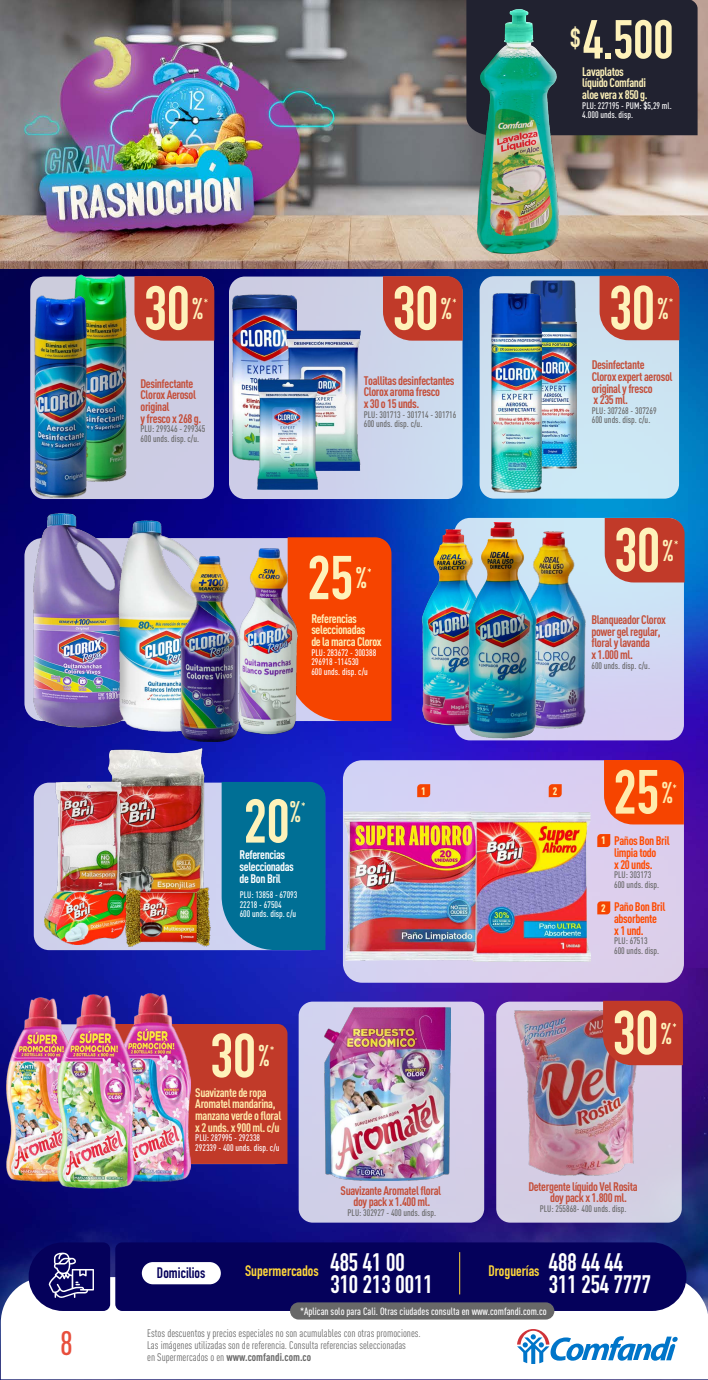
<style>
.page{position:relative;width:708px;height:1380px;background:#fff}
.page>*{position:absolute;margin:0;border:0;box-sizing:border-box;transform-origin:0 0}
.t1{font:700 61.35px "DIN Condensed";color:#fef2ba}
.t2{font:700 61.35px "DIN Condensed";color:#ffebac}
.t3{font:700 60.8px "DIN Condensed";color:#fef2ba}
.t4{font:700 54px "DIN Condensed";color:#fef2ba}
.t5{font:500 condensed 33.5px "DIN Pro";color:#e84e3c}
.t6{font:700 29.35px "DIN Condensed";color:#fef2ba}
.t7{font:700 25px/22.8px "DIN Condensed";color:#fff}
.t8{font:700 15px "DIN Condensed";color:#ffd73a}
.t9{font:700 15px "DIN Condensed";color:#05015b}
.t10{font:700 condensed 12.3px/11.7px "DIN Pro";letter-spacing:-.03em;color:#c44e39}
.t11{font:700 condensed 12.3px/11.7px "DIN Pro";letter-spacing:-.03em;color:#fef2ba}
.t12{font:700 condensed 12.3px/11.7px "DIN Pro";letter-spacing:-.03em;color:#ffebac}
.t13{font:700 condensed 12.3px/11.7px "DIN Pro";letter-spacing:-.03em;color:#ff4a00}
.t14{font:700 condensed 12.3px/11.8px "DIN Pro";letter-spacing:-.03em;color:#fff}
.t15{font:condensed 11px/11.9px "DIN Pro";color:#686868}
.t16{font:900 condensed 10.7px "DIN Pro";color:#ffebac}
.t17{font:500 condensed 10.4px "DIN Pro";color:#fff}
.t18{font:500 condensed 9.4px/9.6px "DIN Pro";color:#686868}
.t19{font:500 condensed 9.4px/9.6px "DIN Pro";color:#fff}
.s1{font-weight:700}
</style>
<div class="page">
<img style="left:0;top:269px;width:708px;height:1111px">
<img style="left:0;top:0;width:708px;height:269px">
<div style="left:466px;top:0;width:232px;height:135px;background:#212230"></div>
<div style="left:30px;top:277px;width:184px;height:222px;background:#cccce3;border-radius:14px"></div>
<div style="left:480px;top:276px;width:199px;height:223px;background:#cce5f3;border-radius:15px"></div>
<div style="left:229px;top:277px;width:234px;height:222px;background:#ccd5ec;border-radius:16px"></div>
<div style="left:24px;top:538px;width:367px;height:183px;background:#cdcce5;border-radius:18px"></div>
<div style="left:34px;top:783px;width:291px;height:167px;background:#ced0ea;border-radius:15px"></div>
<div style="left:299px;top:1002px;width:185px;height:221px;background:#d1cfe8;border-radius:14px"></div>
<div style="left:496px;top:1002px;width:186px;height:221px;background:#d4cee4;border-radius:14px"></div>
<div style="left:343px;top:760px;width:341px;height:223px;background:#dbcfee;border-radius:19px"></div>
<div style="left:454px;top:518px;width:230px;height:222px;background:linear-gradient(to bottom,#c9ebf5,#d6ccf2);border-radius:16px"></div>
<img style="left:233px;top:295px;width:64px;height:165px">
<img style="left:285px;top:331px;width:76px;height:139px">
<img style="left:257px;top:380px;width:60px;height:109px">
<img style="left:477px;top:9px;width:81px;height:245px">
<svg style="left:134px;top:276px;width:80px;height:65px;background:#bf4032"></svg>
<div style="left:600px;top:276px;width:79px;height:64px;background:#c13a29"></div>
<div style="left:605px;top:518px;width:80px;height:64px;background:#c13a29"></div>
<svg style="left:383px;top:276px;width:80px;height:65px;background:#bf4032"></svg>
<img style="left:422px;top:530px;width:45px;height:195px">
<img style="left:536px;top:531px;width:50px;height:198px">
<img style="left:467px;top:522px;width:69px;height:216px">
<img style="left:74px;top:275px;width:52px;height:207px">
<img style="left:35px;top:296px;width:51px;height:202px">
<img style="left:530px;top:281px;width:47px;height:188px">
<img style="left:491px;top:293px;width:50px;height:199px">
<img style="left:34px;top:513px;width:98px;height:214px">
<img style="left:118px;top:520px;width:98px;height:212px">
<img style="left:238px;top:548px;width:59px;height:187px">
<img style="left:181px;top:556px;width:57px;height:185px">
<svg style="left:288px;top:537px;width:103px;height:184px;background:#f04b0d"></svg>
<div style="left:222px;top:782px;width:103px;height:168px;background:#006f95"></div>
<img style="left:109px;top:749px;width:98px;height:141px">
<img style="left:54px;top:782px;width:70px;height:108px">
<img style="left:45px;top:890px;width:81px;height:55px">
<img style="left:126px;top:887px;width:84px;height:59px">
<div style="left:604px;top:760px;width:80px;height:64px;background:#f64400"></div>
<img style="left:343px;top:812px;width:128px;height:148px">
<img style="left:471px;top:812px;width:120px;height:149px">
<svg style="left:417px;top:784px;width:13px;height:13px"></svg>
<svg style="left:597px;top:834px;width:13px;height:13px"></svg>
<svg style="left:549px;top:784px;width:13px;height:13px"></svg>
<svg style="left:597px;top:901px;width:13px;height:13px"></svg>
<img style="left:6px;top:998px;width:51px;height:183px">
<img style="left:116px;top:994px;width:74px;height:187px">
<img style="left:57px;top:995px;width:77px;height:193px">
<img style="left:514px;top:1010px;width:130px;height:165px">
<img style="left:325px;top:1008px;width:125px;height:172px">
<img style="left:101px;top:1024px;width:186px;height:140px">
<div style="left:603px;top:1001px;width:80px;height:64px;background:#c13a29"></div>
<svg style="left:1px;top:1277px;width:707px;height:102px"></svg>
<svg style="left:517px;top:1329px;width:161px;height:35px"></svg>
<div style="left:115px;top:1242px;width:571px;height:69px;background:#05015b"></div>
<svg style="left:29px;top:1242px;width:81px;height:69px;background:#262371"></svg>
<div style="left:142px;top:1262px;width:79px;height:22px;background:#fff;border-radius:11px"></div>
<div style="left:290px;top:1302px;width:264px;height:18px;background:#686868;border-radius:9px"></div>
<hr style="left:459px;top:1252px;width:1px;height:42px;background:#ffd73a">
<h3 class="t4" style="left:570px;top:3px;width:105px"><sup>$</sup>4.500</h3>
<h1 class="t1" style="left:144px;top:267px;width:60px">30<sup>%</sup></h1>
<p class="t10" style="left:141px;top:376px;width:62px">Desinfectante<br>Clorox Aerosol original<br>y fresco x 268 g.</p>
<p class="t18" style="left:141px;top:423px;width:66px">PLU: 299346 - 299345<br>600 unds. disp. c/u.</p>
<h1 class="t1" style="left:393px;top:267px;width:60px">30<sup>%</sup></h1>
<p class="t10" style="left:364px;top:373px;width:92px">Toallitas desinfectantes<br>Clorox aroma fresco<br>x 30 o 15 unds.</p>
<p class="t18" style="left:364px;top:409px;width:94px">PLU: 301713 - 301714 - 301716<br>600 unds. disp. c/u.</p>
<h2 class="t3" style="left:308px;top:537px;width:60px">25<sup>%</sup></h2>
<p class="t11" style="left:311px;top:611px;width:72px">Referencias seleccionadas<br>de la marca Clorox</p>
<p class="t19" style="left:311px;top:647px;width:66px">PLU: 283672 - 300388<br>296918 -114530<br>600 unds. disp. c/u</p>
<h2 class="t3" style="left:244px;top:780px;width:47px">20</h2>
<h3 class="t6" style="left:290px;top:792px;width:12px">%</h3>
<p class="t14" style="left:240px;top:848px;width:56px">Referencias seleccionadas de Bon Bril</p>
<p class="t19" style="left:240px;top:889px;width:59px">PLU: 13858 - 67093<br>22218 - 67504<br>600 unds. disp. c/u</p>
<p class="t16" style="left:421px;top:782px;width:6px">1</p>
<h1 class="t1" style="left:210px;top:1015px;width:60px">30<sup>%</sup></h1>
<p class="t12" style="left:195px;top:1085px;width:88px">Suavizante de ropa<br>Aromatel mandarina, manzana verde o floral x 2 unds. x 900 ml. c/u</p>
<p class="t19" style="left:195px;top:1133px;width:86px">PLU: 287995 - 292338<br>292339 - 400 unds. disp. c/u</p>
<p class="t10" style="left:341px;top:1183px;width:102px;text-align:center">Suavizante Aromatel floral doy pack x 1.400 ml.</p>
<p class="t18" style="left:348px;top:1207px;width:90px">PLU: 302927 - 400 unds. disp.</p>
<p class="t11" style="left:582px;top:64px;width:67px">Lavaplatos líquido Comfandi aloe vera x 850 g.</p>
<p class="t19" style="left:582px;top:100px;width:91px">PLU: 227195 - PUM: $5,29 ml.<br>4.000 unds. disp.</p>
<h1 class="t1" style="left:609px;top:267px;width:60px">30<sup>%</sup></h1>
<p class="t10" style="left:592px;top:358px;width:82px">Desinfectante<br>Clorox expert aerosol original y fresco<br>x 235 ml.</p>
<p class="t18" style="left:592px;top:405px;width:66px">PLU: 307268 - 307269<br>600 unds. disp. c/u.</p>
<h1 class="t1" style="left:614px;top:509px;width:60px">30<sup>%</sup></h1>
<p class="t10" style="left:591px;top:613px;width:76px">Blanqueador Clorox power gel regular, floral y lavanda<br>x 1.000 ml.</p>
<p class="t18" style="left:591px;top:660px;width:60px">600 unds. disp. c/u.</p>
<p class="t16" style="left:553px;top:782px;width:6px">2</p>
<p class="t16" style="left:601px;top:832px;width:6px">1</p>
<p class="t16" style="left:601px;top:900px;width:6px">2</p>
<h1 class="t2" style="left:614px;top:751px;width:60px">25<sup>%</sup></h1>
<p class="t13" style="left:614px;top:834px;width:57px">Paños Bon Bril limpia todo<br>x 20 unds.</p>
<p class="t18" style="left:614px;top:869px;width:47px">PLU: 303173<br>600 unds. disp.</p>
<p class="t13" style="left:614px;top:900px;width:53px">Paño Bon Bril absorbente<br>x 1 und.</p>
<p class="t18" style="left:614px;top:935px;width:47px">PLU: 67513<br>600 unds. disp.</p>
<h1 class="t1" style="left:613px;top:992px;width:60px">30<sup>%</sup></h1>
<p class="t10" style="left:550px;top:1179px;width:89px;text-indent:-22px">Detergente líquido Vel Rosita doy pack x 1.800 ml.</p>
<p class="t18" style="left:540px;top:1203px;width:88px">PLU: 255868- 400 unds. disp.</p>
<h3 class="t7" style="left:330px;top:1250px;width:104px">485 41 00<br>310 213 0011</h3>
<h3 class="t7" style="left:549px;top:1250px;width:104px">488 44 44<br>311 254 7777</h3>
<p class="t9" style="left:157px;top:1263px;width:50px">Domicilios</p>
<p class="t8" style="left:245px;top:1261px;width:75px">Supermercados</p>
<p class="t8" style="left:488px;top:1261px;width:53px">Droguerías</p>
<p class="t17" style="left:300px;top:1303px;width:248px">*Aplican solo para Cali. Otras ciudades consulta en www.comfandi.com.co</p>
<h3 class="t5" style="left:60px;top:1319px;width:14px">8</h3>
<p class="t15" style="left:147px;top:1327px;width:275px">Estos descuentos y precios especiales no son acumulables con otras promociones.<br>Las imágenes utilizadas son de referencia. Consulta referencias seleccionadas<br>en Supermercados o en <span class="s1">www.comfandi.com.co</span></p>
</div>
